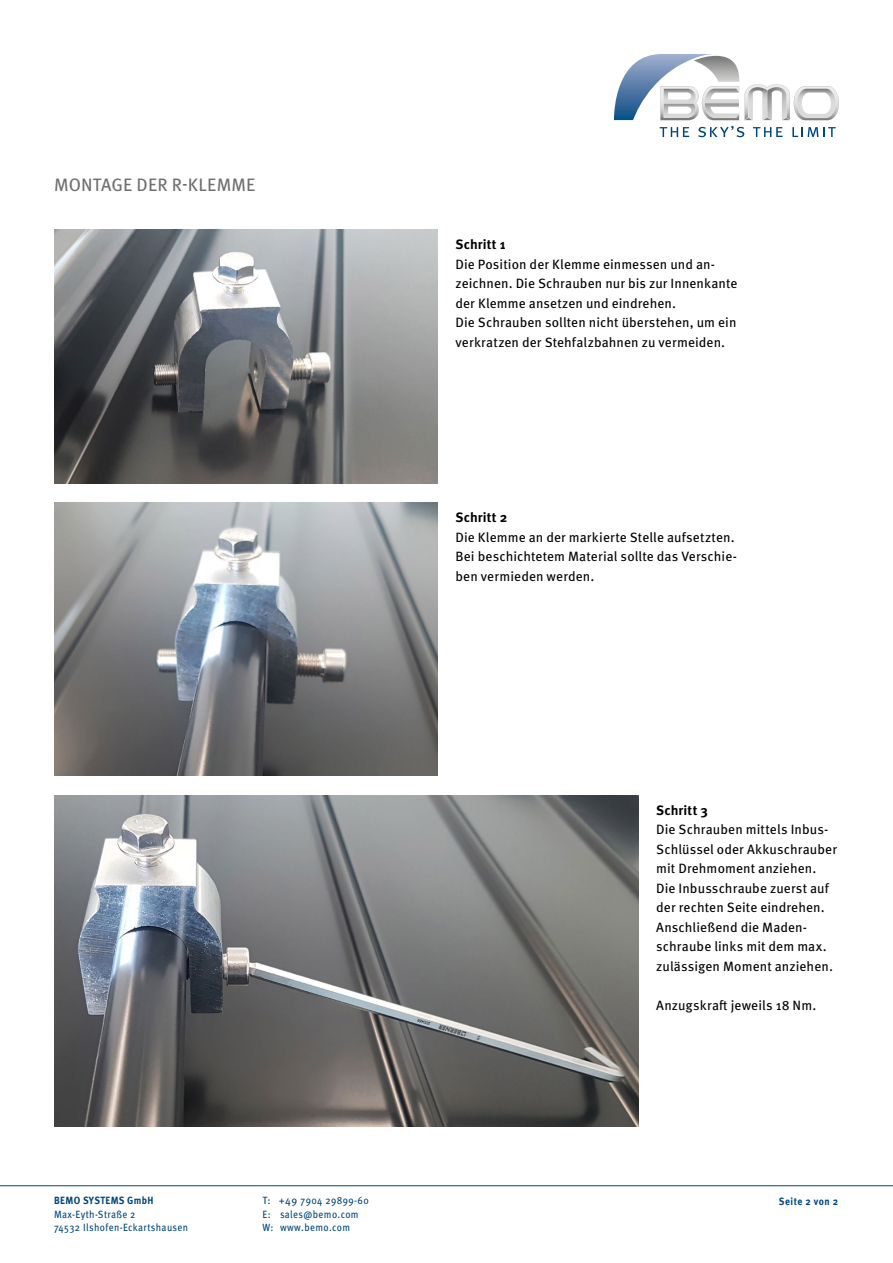
<style>
.page{position:relative;width:893px;height:1263px;background:#fff}
.page>*{position:absolute;margin:0;border:0;box-sizing:border-box;transform-origin:0 0}
.t1{font:18px "Meta OT";letter-spacing:.01em;color:#6f6f6f}
.t2{font:13.5px/19.5px "Meta OT";letter-spacing:.005em;color:#000}
.t3{font:700 13.5px "Meta OT";letter-spacing:.01em;color:#000}
.t4{font:10.5px/13.5px "Meta OT";letter-spacing:.04em;color:#00457b}
.t5{font:10.5px/13.5px "Meta OT";letter-spacing:.04em;color:#00457b;scale:.91 1}
.t6{font:700 10.5px "Meta OT";letter-spacing:.04em;color:#00457b;scale:.91 1}
</style>
<div class="page">
<hr style="left:0;top:1185px;width:893px;height:1px;background:#00457b">
<svg style="left:660px;top:127px;width:29px;height:10px"></svg>
<svg style="left:698px;top:126px;width:46px;height:11px"></svg>
<svg style="left:753px;top:127px;width:30px;height:10px"></svg>
<svg style="left:792px;top:127px;width:44px;height:10px"></svg>
<svg style="left:715px;top:56px;width:124px;height:64px"></svg>
<img style="left:614px;top:54px;width:101px;height:66px">
<img style="left:54px;top:230px;width:383px;height:253px">
<img style="left:54px;top:502px;width:383px;height:274px">
<img style="left:54px;top:795px;width:584px;height:332px">
<h1 class="t1" style="left:54px;top:173px;width:203px">MONTAGE DER R-KLEMME</h1>
<p class="t3" style="left:455px;top:236px;width:52px">Schritt 1</p>
<p class="t2" style="left:455px;top:254px;width:283px">Die Position der Klemme einmessen und an&shy;zeichnen. Die Schrauben nur bis zur Innenkante der Klemme ansetzen und eindrehen.<br>Die Schrauben sollten nicht überstehen, um ein verkratzen der Stehfalzbahnen zu vermeiden.</p>
<p class="t3" style="left:455px;top:509px;width:53px">Schritt 2</p>
<p class="t2" style="left:455px;top:527px;width:283px">Die Klemme an der markierte Stelle aufsetzten.<br>Bei beschichtetem Material sollte das Verschie&shy;ben vermieden werden.</p>
<p class="t3" style="left:656px;top:801px;width:53px">Schritt 3</p>
<p class="t2" style="left:656px;top:820px;width:182px">Die Schrauben mittels Inbus-<br>Schlüssel oder Akkuschrauber mit Drehmoment anziehen.<br>Die Inbusschraube zuerst auf der rechten Seite eindrehen.<br>Anschließend die Maden&shy;schraube links mit dem max. zulässigen Moment anziehen.</p>
<p class="t2" style="left:656px;top:995px;width:162px">Anzugskraft jeweils 18 Nm.</p>
<p class="t6" style="left:54px;top:1194px;width:111px">BEMO SYSTEMS GmbH</p>
<p class="t6" style="left:779px;top:1194px;width:67px">Seite 2 von 2</p>
<p class="t5" style="left:54px;top:1207px;width:149px">Max-Eyth-Straße 2<br>74532 Ilshofen-Eckartshausen</p>
<p class="t4" style="left:262px;top:1194px;width:108px">T: +49 7904 29899-60<br>E: sales@bemo.com<br>W: www.bemo.com</p>
</div>
